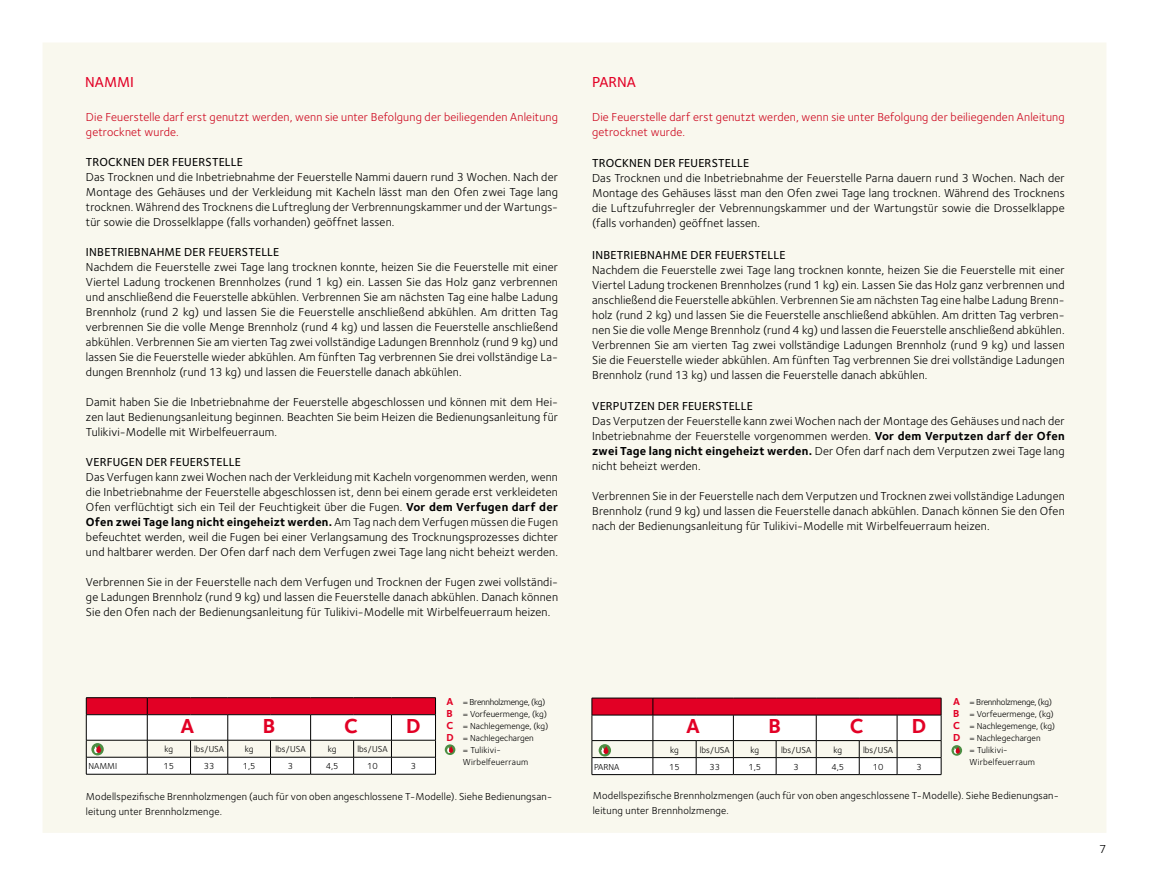
<style>
.page{position:relative;width:1149px;height:893px;background:#fff}
.page>*{position:absolute;margin:0;border:0;box-sizing:border-box;transform-origin:0 0}
.t1{font:700 21px "Foundry Sterling";color:#e20025}
.t2{font:500 15px "Foundry Sterling";letter-spacing:.005em;color:#e20025}
.t3{font:12px/15px "Foundry Sterling";letter-spacing:.015em;color:#000;text-align:justify}
.t4{font:12px/15px "Foundry Sterling";letter-spacing:.015em;color:#cd071e}
.t5{font:500 12px "Foundry Sterling";letter-spacing:.015em;color:#000}
.t6{font:10.5px/15px "Foundry Sterling";letter-spacing:.015em;color:#000}
.t7{font:9px "Foundry Sterling";color:#000}
.t8{font:9px "Foundry Sterling";letter-spacing:-.025em;color:#000}
.t9{font:9px "Foundry Sterling";letter-spacing:.02em;color:#000}
.t10{font:9px "Foundry Sterling";letter-spacing:.025em;color:#000}
.s1{font-weight:700}
.s2{font-weight:700;font-size:10.5px;color:#e20025}
</style>
<div class="page">
<div style="left:43px;top:43px;width:1063px;height:790px;background:#f9f8ee"></div>
<hr style="left:86px;top:697px;width:61px;height:1px;background:#000">
<hr style="left:147px;top:697px;width:43px;height:1px;background:#000">
<hr style="left:190px;top:697px;width:38px;height:1px;background:#000">
<hr style="left:228px;top:697px;width:42px;height:1px;background:#000">
<hr style="left:270px;top:697px;width:40px;height:1px;background:#000">
<hr style="left:310px;top:697px;width:43px;height:1px;background:#000">
<hr style="left:353px;top:697px;width:38px;height:1px;background:#000">
<hr style="left:391px;top:697px;width:44px;height:1px;background:#000">
<hr style="left:86px;top:774px;width:61px;height:1px;background:#000">
<hr style="left:147px;top:774px;width:43px;height:1px;background:#000">
<hr style="left:190px;top:774px;width:38px;height:1px;background:#000">
<hr style="left:228px;top:774px;width:42px;height:1px;background:#000">
<hr style="left:270px;top:774px;width:40px;height:1px;background:#000">
<hr style="left:310px;top:774px;width:43px;height:1px;background:#000">
<hr style="left:353px;top:774px;width:38px;height:1px;background:#000">
<hr style="left:391px;top:774px;width:44px;height:1px;background:#000">
<svg style="left:86px;top:698px;width:350px;height:76px"></svg>
<svg style="left:444px;top:744px;width:11px;height:11px"></svg>
<svg style="left:447px;top:746px;width:7px;height:7px"></svg>
<svg style="left:591px;top:698px;width:350px;height:77px"></svg>
<svg style="left:951px;top:745px;width:10px;height:11px"></svg>
<svg style="left:953px;top:746px;width:7px;height:8px"></svg>
<p class="t2" style="left:85px;top:73px;width:50px">NAMMI</p>
<p class="t2" style="left:592px;top:73px;width:45px">PARNA</p>
<p class="t4" style="left:86px;top:109px;width:473px">Die Feuerstelle darf erst genutzt werden, wenn sie unter Befolgung der beiliegenden Anleitung getrocknet wurde.</p>
<p class="t5" style="left:86px;top:155px;width:158px">TROCKNEN DER FEUERSTELLE</p>
<p class="t3" style="left:86px;top:169px;width:473px">Das Trocknen und die Inbetriebnahme der Feuerstelle Nammi dauern rund 3 Wochen. Nach der Montage des Gehäuses und der Verkleidung mit Kacheln lässt man den Ofen zwei Tage lang trocknen. Während des Trocknens die Luftreglung der Verbrennungskammer und der Wartungs&shy;tür sowie die Drosselklappe (falls vorhanden) geöffnet lassen.</p>
<p class="t5" style="left:86px;top:245px;width:195px">INBETRIEBNAHME DER FEUERSTELLE</p>
<p class="t3" style="left:86px;top:259px;width:473px">Nachdem die Feuerstelle zwei Tage lang trocknen konnte, heizen Sie die Feuerstelle mit einer Viertel Ladung trockenen Brennholzes (rund 1 kg) ein. Lassen Sie das Holz ganz verbrennen und anschließend die Feuerstelle abkühlen. Verbrennen Sie am nächsten Tag eine halbe Ladung Brennholz (rund 2 kg) und lassen Sie die Feuerstelle anschließend abkühlen. Am dritten Tag verbrennen Sie die volle Menge Brennholz (rund 4 kg) und lassen die Feuerstelle anschließend abkühlen. Verbrennen Sie am vierten Tag zwei vollständige Ladungen Brennholz (rund 9 kg) und lassen Sie die Feuerstelle wieder abkühlen. Am fünften Tag verbrennen Sie drei vollständige La&shy;dungen Brennholz (rund 13 kg) und lassen die Feuerstelle danach abkühlen.</p>
<p class="t3" style="left:86px;top:394px;width:473px">Damit haben Sie die Inbetriebnahme der Feuerstelle abgeschlossen und können mit dem Hei&shy;zen laut Bedienungsanleitung beginnen. Beachten Sie beim Heizen die Bedienungsanleitung für Tulikivi-Modelle mit Wirbelfeuerraum.</p>
<p class="t5" style="left:86px;top:455px;width:156px">VERFUGEN DER FEUERSTELLE</p>
<p class="t3" style="left:86px;top:469px;width:473px">Das Verfugen kann zwei Wochen nach der Verkleidung mit Kacheln vorgenommen werden, wenn die Inbetriebnahme der Feuerstelle abgeschlossen ist, denn bei einem gerade erst verkleideten Ofen verflüchtigt sich ein Teil der Feuchtigkeit über die Fugen. <span class="s1">Vor dem Verfugen darf der Ofen zwei Tage lang nicht eingeheizt werden.</span> Am Tag nach dem Verfugen müssen die Fugen befeuchtet werden, weil die Fugen bei einer Verlangsamung des Trocknungsprozesses dichter und haltbarer werden. Der Ofen darf nach dem Verfugen zwei Tage lang nicht beheizt werden.</p>
<p class="t3" style="left:86px;top:574px;width:473px">Verbrennen Sie in der Feuerstelle nach dem Verfugen und Trocknen der Fugen zwei vollständi&shy;ge Ladungen Brennholz (rund 9 kg) und lassen die Feuerstelle danach abkühlen. Danach können Sie den Ofen nach der Bedienungsanleitung für Tulikivi-Modelle mit Wirbelfeuerraum heizen.</p>
<p class="t4" style="left:592px;top:109px;width:474px">Die Feuerstelle darf erst genutzt werden, wenn sie unter Befolgung der beiliegenden Anleitung getrocknet wurde.</p>
<p class="t5" style="left:592px;top:156px;width:158px">TROCKNEN DER FEUERSTELLE</p>
<p class="t3" style="left:592px;top:171px;width:474px">Das Trocknen und die Inbetriebnahme der Feuerstelle Parna dauern rund 3 Wochen. Nach der Montage des Gehäuses lässt man den Ofen zwei Tage lang trocknen. Während des Trocknens die Luftzufuhrregler der Vebrennungskammer und der Wartungstür sowie die Drosselklappe (falls vorhanden) geöffnet lassen.</p>
<p class="t5" style="left:592px;top:248px;width:195px">INBETRIEBNAHME DER FEUERSTELLE</p>
<p class="t3" style="left:592px;top:262px;width:474px">Nachdem die Feuerstelle zwei Tage lang trocknen konnte, heizen Sie die Feuerstelle mit einer Viertel Ladung trockenen Brennholzes (rund 1 kg) ein. Lassen Sie das Holz ganz verbrennen und anschließend die Feuerstelle abkühlen. Verbrennen Sie am nächsten Tag eine halbe Ladung Brenn&shy;holz (rund 2 kg) und lassen Sie die Feuerstelle anschließend abkühlen. Am dritten Tag verbren&shy;nen Sie die volle Menge Brennholz (rund 4 kg) und lassen die Feuerstelle anschließend abkühlen.<br>Verbrennen Sie am vierten Tag zwei vollständige Ladungen Brennholz (rund 9 kg) und lassen Sie die Feuerstelle wieder abkühlen. Am fünften Tag verbrennen Sie drei vollständige Ladungen Brennholz (rund 13 kg) und lassen die Feuerstelle danach abkühlen.</p>
<p class="t5" style="left:592px;top:399px;width:162px">VERPUTZEN DER FEUERSTELLE</p>
<p class="t3" style="left:592px;top:414px;width:474px">Das Verputzen der Feuerstelle kann zwei Wochen nach der Montage des Gehäuses und nach der Inbetriebnahme der Feuerstelle vorgenommen werden. <span class="s1">Vor dem Verputzen darf der Ofen zwei Tage lang nicht eingeheizt werden.</span> Der Ofen darf nach dem Verputzen zwei Tage lang nicht beheizt werden.</p>
<p class="t3" style="left:592px;top:489px;width:474px">Verbrennen Sie in der Feuerstelle nach dem Verputzen und Trocknen zwei vollständige Ladungen Brennholz (rund 9 kg) und lassen die Feuerstelle danach abkühlen. Danach können Sie den Ofen nach der Bedienungsanleitung für Tulikivi-Modelle mit Wirbelfeuerraum heizen.</p>
<p class="t8" style="left:446px;top:697px;width:100px"><span class="s2">A</span> = Brennholzmenge, (kg)</p>
<p class="t7" style="left:446px;top:709px;width:102px"><span class="s2">B</span> = Vorfeuermenge, (kg)</p>
<p class="t7" style="left:446px;top:721px;width:103px"><span class="s2">C</span> = Nachlegemenge, (kg)</p>
<p class="t7" style="left:446px;top:733px;width:89px"><span class="s2">D</span> = Nachlegechargen</p>
<p class="t9" style="left:463px;top:745px;width:40px">= Tulikivi-</p>
<p class="t9" style="left:463px;top:757px;width:67px">Wirbelfeuerraum</p>
<h1 class="t1" style="left:180px;top:713px;width:15px">A</h1>
<h1 class="t1" style="left:263px;top:713px;width:14px">B</h1>
<h1 class="t1" style="left:344px;top:713px;width:15px">C</h1>
<h1 class="t1" style="left:406px;top:713px;width:16px">D</h1>
<p class="t7" style="left:164px;top:744px;width:10px">kg</p>
<p class="t7" style="left:194px;top:744px;width:32px">lbs/USA</p>
<p class="t7" style="left:245px;top:744px;width:10px">kg</p>
<p class="t7" style="left:275px;top:744px;width:32px">lbs/USA</p>
<p class="t7" style="left:327px;top:744px;width:10px">kg</p>
<p class="t7" style="left:357px;top:744px;width:32px">lbs/USA</p>
<p class="t7" style="left:88px;top:761px;width:30px">NAMMI</p>
<p class="t7" style="left:163px;top:761px;width:12px">15</p>
<p class="t7" style="left:204px;top:761px;width:12px">33</p>
<p class="t7" style="left:243px;top:761px;width:14px">1,5</p>
<p class="t7" style="left:288px;top:761px;width:7px">3</p>
<p class="t7" style="left:325px;top:761px;width:14px">4,5</p>
<p class="t7" style="left:367px;top:761px;width:12px">10</p>
<p class="t7" style="left:410px;top:761px;width:7px">3</p>
<p class="t6" style="left:86px;top:789px;width:467px">Modellspezifische Brennholzmengen (auch für von oben angeschlossene T-Modelle). Siehe Bedienungsan&shy;leitung unter Brennholzmenge.</p>
<h1 class="t1" style="left:686px;top:714px;width:15px">A</h1>
<h1 class="t1" style="left:768px;top:714px;width:14px">B</h1>
<h1 class="t1" style="left:849px;top:714px;width:15px">C</h1>
<h1 class="t1" style="left:911px;top:714px;width:16px">D</h1>
<p class="t7" style="left:670px;top:744px;width:10px">kg</p>
<p class="t7" style="left:699px;top:744px;width:32px">lbs/USA</p>
<p class="t7" style="left:750px;top:744px;width:10px">kg</p>
<p class="t7" style="left:780px;top:744px;width:32px">lbs/USA</p>
<p class="t7" style="left:833px;top:744px;width:10px">kg</p>
<p class="t7" style="left:862px;top:744px;width:32px">lbs/USA</p>
<p class="t7" style="left:594px;top:761px;width:27px">PARNA</p>
<p class="t7" style="left:669px;top:761px;width:12px">15</p>
<p class="t7" style="left:709px;top:761px;width:12px">33</p>
<p class="t7" style="left:748px;top:761px;width:14px">1,5</p>
<p class="t7" style="left:793px;top:761px;width:7px">3</p>
<p class="t7" style="left:831px;top:761px;width:14px">4,5</p>
<p class="t7" style="left:872px;top:761px;width:12px">10</p>
<p class="t7" style="left:916px;top:761px;width:7px">3</p>
<p class="t8" style="left:952px;top:697px;width:100px"><span class="s2">A</span> = Brennholzmenge, (kg)</p>
<p class="t7" style="left:952px;top:709px;width:102px"><span class="s2">B</span> = Vorfeuermenge, (kg)</p>
<p class="t7" style="left:952px;top:721px;width:103px"><span class="s2">C</span> = Nachlegemenge, (kg)</p>
<p class="t7" style="left:952px;top:733px;width:89px"><span class="s2">D</span> = Nachlegechargen</p>
<p class="t9" style="left:969px;top:745px;width:40px">= Tulikivi-</p>
<p class="t10" style="left:969px;top:757px;width:67px">Wirbelfeuerraum</p>
<p class="t6" style="left:592px;top:788px;width:467px">Modellspezifische Brennholzmengen (auch für von oben angeschlossene T-Modelle). Siehe Bedienungsan&shy;leitung unter Brennholzmenge.</p>
<p class="t3" style="left:1098px;top:842px;width:9px">7</p>
</div>
